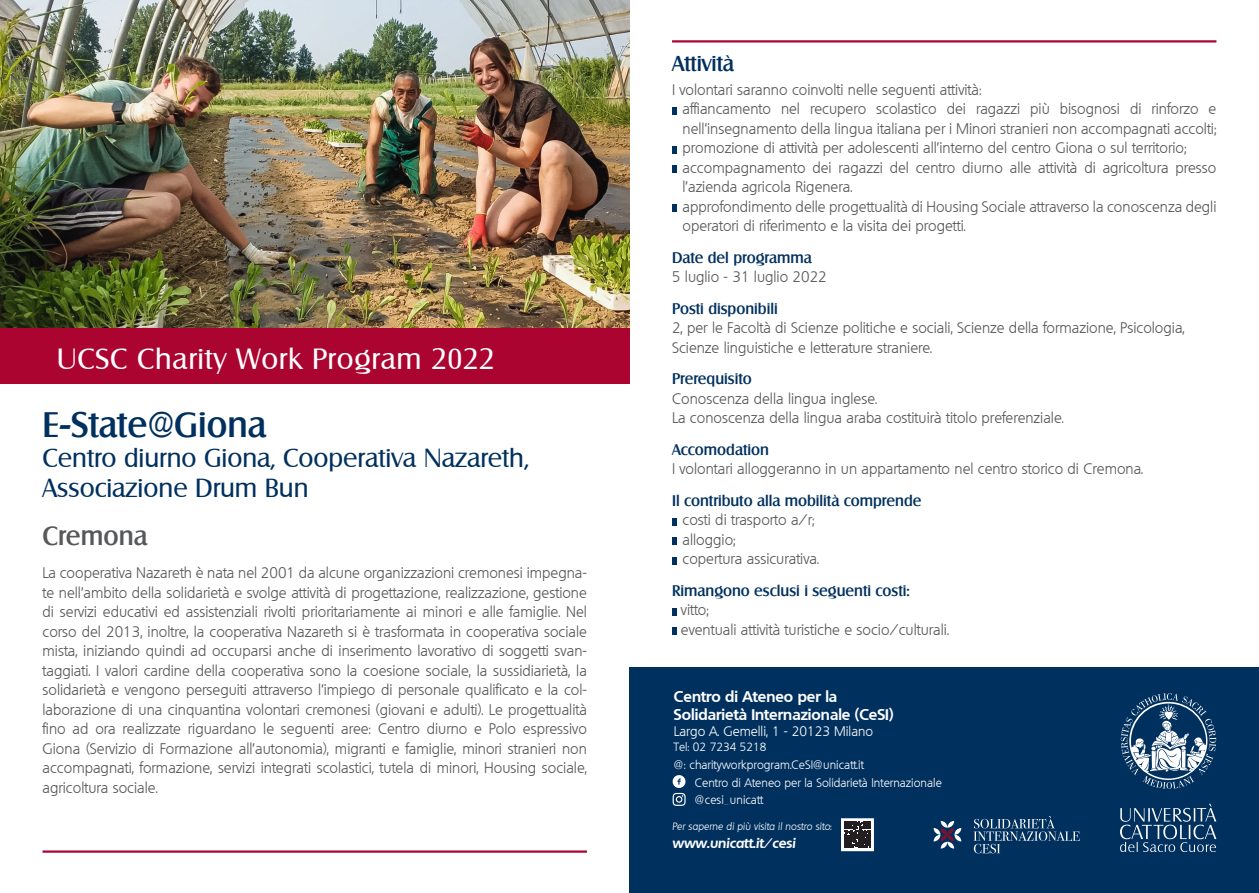
<style>
.page{position:relative;width:1259px;height:893px;background:#fff}
.page>*{position:absolute;margin:0;border:0;box-sizing:border-box;transform-origin:0 0}
.t1{font:500 34.5px "Salzburg";color:#00305e}
.t2{font:28.5px "Salzburg";letter-spacing:.03em;color:#fff}
.t3{font:25.5px "Salzburg";color:#00305e}
.t4{font:500 25.5px "Salzburg";color:#57585a}
.t5{font:500 21px "Salzburg";color:#00305e}
.t6{font:300 15px/19.5px "Quebec";color:#57585a}
.t7{font:500 15px "Salzburg";color:#00305e}
.t8{font:700 15px "Quebec";color:#fff}
.t9{font:300 13.5px "Quebec";color:#fff}
.t10{font:italic 700 13.5px "Quebec";color:#fff}
.t11{font:300 12px "Quebec";color:#fff}
.t12{font:300 11.7px "Quebec";color:#fff}
.t13{font:italic 300 10.35px "Quebec";color:#fff}
.s1{font-style:normal}
</style>
<div class="page">
<img style="left:0;top:0;width:629px;height:329px">
<div style="left:629px;top:667px;width:630px;height:226px;background:#00305e"></div>
<svg style="left:672px;top:107px;width:4px;height:7px"></svg>
<svg style="left:672px;top:146px;width:4px;height:7px"></svg>
<svg style="left:672px;top:166px;width:4px;height:7px"></svg>
<svg style="left:672px;top:205px;width:4px;height:7px"></svg>
<svg style="left:672px;top:518px;width:4px;height:7px"></svg>
<svg style="left:672px;top:538px;width:4px;height:7px"></svg>
<svg style="left:672px;top:557px;width:4px;height:7px"></svg>
<svg style="left:672px;top:608px;width:4px;height:7px"></svg>
<svg style="left:672px;top:628px;width:4px;height:7px"></svg>
<div style="left:0;top:329px;width:629px;height:55px;background:#ab0431"></div>
<hr style="left:43px;top:850px;width:544px;height:3px;background:#ab0431">
<hr style="left:672px;top:40px;width:544px;height:3px;background:#ab0431">
<svg style="left:843px;top:821px;width:28px;height:28px"></svg>
<svg style="left:844px;top:821px;width:26px;height:27px"></svg>
<div style="left:841px;top:819px;width:32px;height:32px;border:1px solid #fff"></div>
<svg style="left:672px;top:775px;width:13px;height:31px"></svg>
<svg style="left:1120px;top:804px;width:96px;height:48px"></svg>
<svg style="left:1120px;top:693px;width:96px;height:96px"></svg>
<svg style="left:933px;top:821px;width:28px;height:27px"></svg>
<svg style="left:973px;top:816px;width:106px;height:37px"></svg>
<p class="t2" style="left:57px;top:341px;width:439px">UCSC Charity Work Program 2022</p>
<p class="t1" style="left:43px;top:404px;width:225px">E-State@Giona</p>
<p class="t3" style="left:43px;top:443px;width:488px">Centro diurno Giona, Cooperativa Nazareth,</p>
<p class="t3" style="left:43px;top:473px;width:267px">Associazione Drum Bun</p>
<p class="t4" style="left:43px;top:521px;width:106px">Cremona</p>
<p class="t6" style="left:43px;top:563px;width:546px;text-align:justify">La cooperativa Nazareth è nata nel 2001 da alcune organizzazioni cremonesi impegna&shy;te nell’ambito della solidarietà e svolge attività di progettazione, realizzazione, gestione di servizi educativi ed assistenziali rivolti prioritariamente ai minori e alle famiglie. Nel corso del 2013, inoltre, la cooperativa Nazareth si è trasformata in cooperativa sociale mista, iniziando quindi ad occuparsi anche di inserimento lavorativo di soggetti svan&shy;taggiati. I valori cardine della cooperativa sono la coesione sociale, la sussidiarietà, la solidarietà e vengono perseguiti attraverso l’impiego di personale qualificato e la col&shy;laborazione di una cinquantina volontari cremonesi (giovani e adulti). Le progettualità fino ad ora realizzate riguardano le seguenti aree: Centro diurno e Polo espressivo Giona (Servizio di Formazione all’autonomia), migranti e famiglie, minori stranieri non accompagnati, formazione, servizi integrati scolastici, tutela di minori, Housing sociale, agricoltura sociale.</p>
<p class="t5" style="left:672px;top:51px;width:64px">Attività</p>
<p class="t6" style="left:672px;top:80px;width:311px">I volontari saranno coinvolti nelle seguenti attività:</p>
<p class="t6" style="left:682px;top:99px;width:535px">affiancamento nel recupero scolastico dei ragazzi più bisognosi di rinforzo e nell’insegnamento della lingua italiana per i Minori stranieri non accompagnati accolti;</p>
<p class="t6" style="left:682px;top:138px;width:505px">promozione di attività per adolescenti all’interno del centro Giona o sul territorio;</p>
<p class="t6" style="left:682px;top:158px;width:535px">accompagnamento dei ragazzi del centro diurno alle attività di agricoltura presso l’azienda agricola Rigenera.</p>
<p class="t6" style="left:682px;top:197px;width:535px">approfondimento delle progettualità di Housing Sociale attraverso la conoscenza degli operatori di riferimento e la visita dei progetti.</p>
<p class="t7" style="left:672px;top:249px;width:141px">Date del programma</p>
<p class="t6" style="left:672px;top:267px;width:156px">5 luglio - 31 luglio 2022</p>
<p class="t7" style="left:672px;top:300px;width:107px">Posti disponibili</p>
<p class="t6" style="left:672px;top:318px;width:514px">2, per le Facoltà di Scienze politiche e sociali, Scienze della formazione, Psicologia,</p>
<p class="t6" style="left:672px;top:338px;width:262px">Scienze linguistiche e letterature straniere.</p>
<p class="t7" style="left:672px;top:370px;width:81px">Prerequisito</p>
<p class="t6" style="left:672px;top:389px;width:207px">Conoscenza della lingua inglese.</p>
<p class="t6" style="left:672px;top:408px;width:393px">La conoscenza della lingua araba costituirà titolo preferenziale.</p>
<p class="t7" style="left:672px;top:441px;width:98px">Accomodation</p>
<p class="t6" style="left:672px;top:459px;width:473px">I volontari alloggeranno in un appartamento nel centro storico di Cremona.</p>
<p class="t7" style="left:672px;top:492px;width:251px">Il contributo alla mobilità comprende</p>
<p class="t6" style="left:682px;top:510px;width:133px">costi di trasporto a/r;</p>
<p class="t6" style="left:682px;top:530px;width:55px">alloggio;</p>
<p class="t6" style="left:682px;top:549px;width:138px">copertura assicurativa.</p>
<p class="t7" style="left:672px;top:582px;width:239px">Rimangono esclusi i seguenti costi:</p>
<p class="t6" style="left:681px;top:600px;width:30px">vitto;</p>
<p class="t6" style="left:681px;top:620px;width:270px">eventuali attività turistiche e socio/culturali.</p>
<p class="t8" style="left:674px;top:686px;width:165px">Centro di Ateneo per la</p>
<p class="t8" style="left:674px;top:704px;width:221px">Solidarietà Internazionale (CeSI)</p>
<p class="t9" style="left:674px;top:722px;width:201px">Largo A. Gemelli, 1 - 20123 Milano</p>
<p class="t12" style="left:674px;top:739px;width:94px">Tel: 02 7234 5218</p>
<p class="t11" style="left:674px;top:757px;width:191px">@: charityworkprogram.CeSI@unicatt.it</p>
<p class="t11" style="left:695px;top:775px;width:248px">Centro di Ateneo per la Solidarietà Internazionale</p>
<p class="t11" style="left:695px;top:792px;width:70px">@cesi_unicatt</p>
<p class="t13" style="left:672px;top:820px;width:161px">Per saperne di più visita il nostro sito<span class="s1">:</span></p>
<p class="t10" style="left:672px;top:835px;width:125px">www.unicatt.it/cesi</p>
</div>
